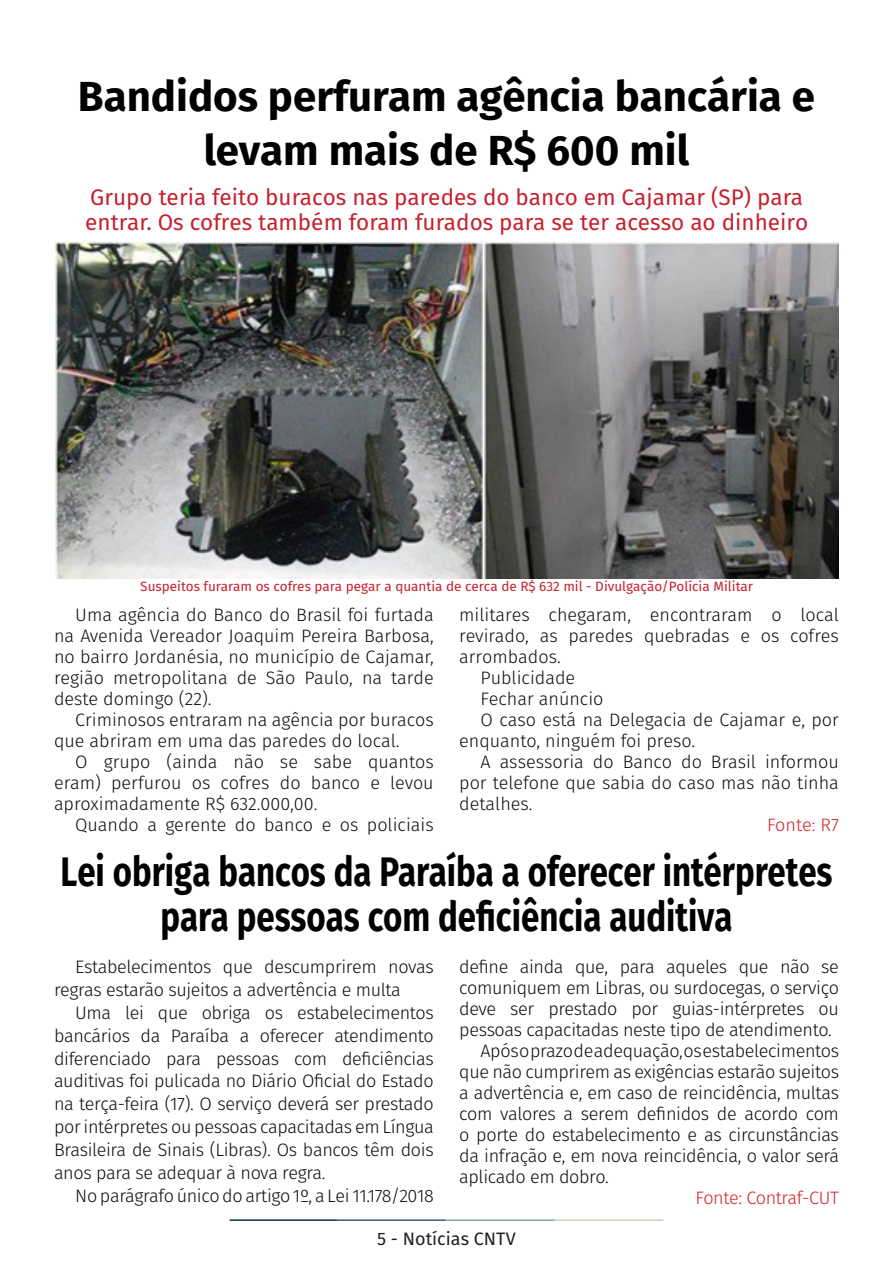
<style>
.page{position:relative;width:893px;height:1263px;background:#fff}
.page>*{position:absolute;margin:0;border:0;box-sizing:border-box;transform-origin:0 0}
.t1{font:700 42px/54px "Fira Sans";color:#000001;text-align:center}
.t2{font:700 41.25px/45px "Fira Sans";color:#000001;text-align:center;scale:.8 1}
.t3{font:22.5px/25.5px "Fira Sans";color:#c6202d}
.t4{font:300 18px/21px "Fira Sans";letter-spacing:-.01em;color:#080d0b;text-align:justify}
.t5{font:300 18px "Fira Sans";letter-spacing:-.02em;color:#d1232a}
.t6{font:18px "Fira Sans";color:#231f20}
.t7{font:13.5px "Fira Sans";color:#c6202d}
</style>
<div class="page">
<hr style="left:230px;top:1219px;width:107px;height:2px;background:#0e323f">
<hr style="left:337px;top:1219px;width:109px;height:2px;background:#3a5f6d">
<hr style="left:446px;top:1219px;width:109px;height:2px;background:#87a59a">
<hr style="left:555px;top:1219px;width:108px;height:2px;background:#c6d5b7">
<img style="left:55px;top:242px;width:784px;height:336px">
<p class="t1" style="left:78px;top:67px;width:739px">Bandidos perfuram agência bancária e levam mais de R$ 600 mil</p>
<p class="t3" style="left:85px;top:183px;width:724px">Grupo teria feito buracos nas paredes do banco em Cajamar (SP) para entrar. Os cofres também foram furados para se ter acesso ao dinheiro</p>
<p class="t7" style="left:140px;top:576px;width:614px">Suspeitos furaram os cofres para pegar a quantia de cerca de R$ 632 mil - Divulgação/Polícia Militar</p>
<p class="t4" style="left:54px;top:604px;width:381px;text-indent:21px">Uma agência do Banco do Brasil foi furtada na Avenida Vereador Joaquim Pereira Barbosa, no bairro Jordanésia, no município de Cajamar, região metropolitana de São Paulo, na tarde deste domingo (22).</p>
<p class="t4" style="left:54px;top:709px;width:381px;text-indent:21px">Criminosos entraram na agência por buracos que abriram em uma das paredes do local.</p>
<p class="t4" style="left:54px;top:751px;width:381px;text-indent:21px">O grupo (ainda não se sabe quantos eram) perfurou os cofres do banco e levou aproximadamente R$ 632.000,00.</p>
<p class="t4" style="left:75px;top:814px;width:360px">Quando a gerente do banco e os policiais</p>
<p class="t4" style="left:459px;top:604px;width:381px">militares chegaram, encontraram o local revirado, as paredes quebradas e os cofres arrombados.</p>
<p class="t4" style="left:480px;top:667px;width:96px">Publicidade</p>
<p class="t4" style="left:480px;top:688px;width:124px">Fechar anúncio</p>
<p class="t4" style="left:459px;top:709px;width:381px;text-indent:21px">O caso está na Delegacia de Cajamar e, por enquanto, ninguém foi preso.</p>
<p class="t4" style="left:459px;top:751px;width:381px;text-indent:21px">A assessoria do Banco do Brasil informou por telefone que sabia do caso mas não tinha detalhes.</p>
<p class="t5" style="left:767px;top:812px;width:73px">Fonte: R7</p>
<p class="t2" style="left:60px;top:847px;width:967px">Lei obriga bancos da Paraíba a oferecer intérpretes para pessoas com deficiência auditiva</p>
<p class="t4" style="left:54px;top:955px;width:381px;line-height:23px;text-indent:21px">Estabelecimentos que descumprirem novas regras estarão sujeitos a advertência e multa</p>
<p class="t4" style="left:54px;top:1001px;width:381px;line-height:23px;text-indent:21px">Uma lei que obriga os estabelecimentos bancários da Paraíba a oferecer atendimento diferenciado para pessoas com deficiências auditivas foi pulicada no Diário Oficial do Estado na terça-feira (17). O serviço deverá ser prestado por intérpretes ou pessoas capacitadas em Língua Brasileira de Sinais (Libras). Os bancos têm dois anos para se adequar à nova regra.</p>
<p class="t4" style="left:75px;top:1185px;width:360px">No parágrafo único do artigo 1º, a Lei 11.178/2018</p>
<p class="t4" style="left:459px;top:956px;width:381px">define ainda que, para aqueles que não se comuniquem em Libras, ou surdocegas, o serviço deve ser prestado por guias-intérpretes ou pessoas capacitadas neste tipo de atendimento.</p>
<p class="t4" style="left:459px;top:1040px;width:381px;text-indent:21px">Após o prazo de adequação, os estabelecimentos que não cumprirem as exigências estarão sujeitos a advertência e, em caso de reincidência, multas com valores a serem definidos de acordo com o porte do estabelecimento e as circunstâncias da infração e, em nova reincidência, o valor será aplicado em dobro.</p>
<p class="t5" style="left:695px;top:1184px;width:145px">Fonte: Contraf-CUT</p>
<p class="t6" style="left:377px;top:1225px;width:140px">5 - Notícias CNTV</p>
</div>
